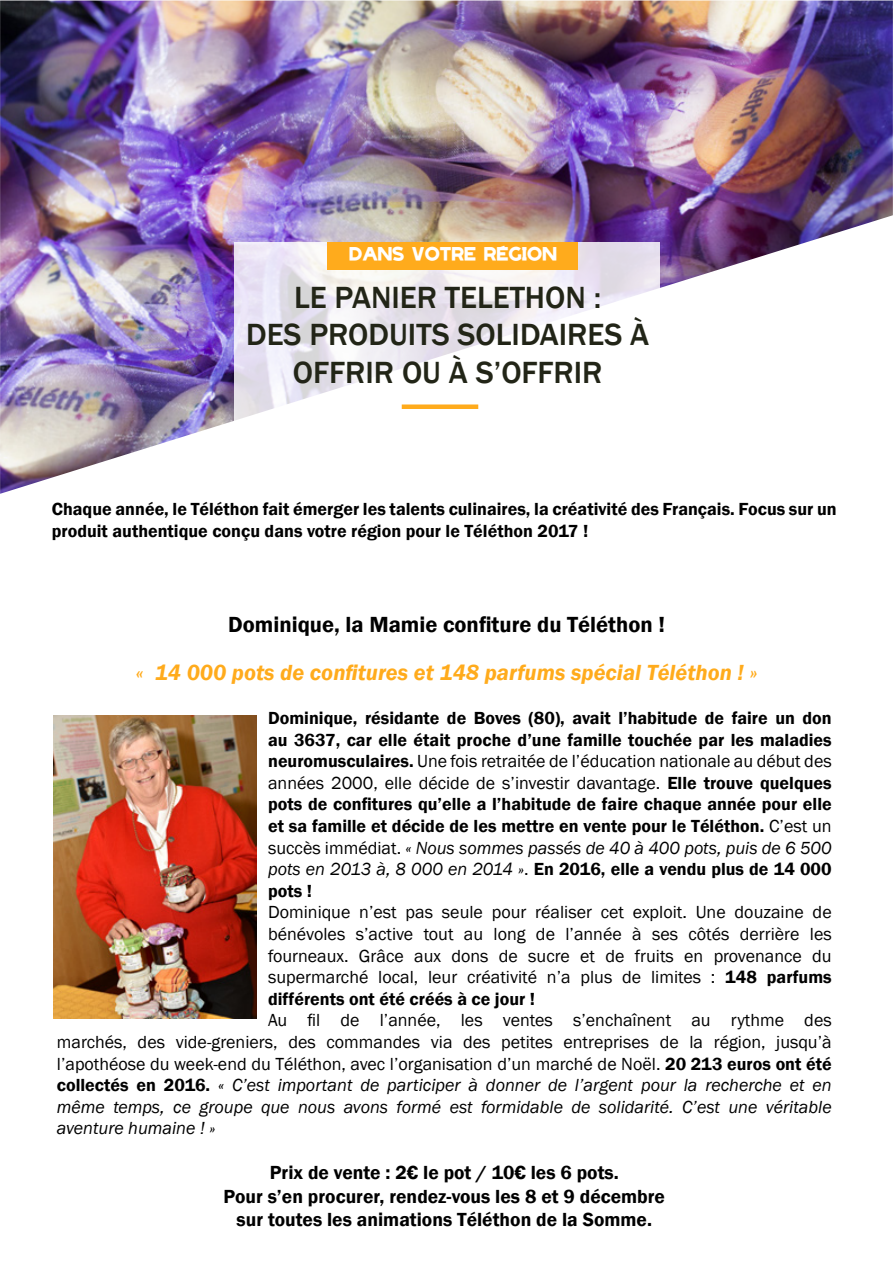
<style>
.page{position:relative;width:893px;height:1263px;background:#fff}
.page>*{position:absolute;margin:0;border:0;box-sizing:border-box;transform-origin:0 0}
.t1{font:500 31.5px/37.8px "Franklin Gothic";color:#222517;text-align:center}
.t2{font:italic 600 22.5px "Franklin Gothic";color:#ffab1c}
.t3{font:600 22.5px "Franklin Gothic";color:#000}
.t4{font:600 19.5px/23.4px "Franklin Gothic";color:#000;text-align:center}
.t5{font:18px/21.6px "Franklin Gothic";color:#000;text-align:justify}
.t6{font:600 18px/21.6px "Franklin Gothic";color:#000;text-align:justify}
.t7{font:700 15px "AFM Telethon";color:#fff}
.s1{font-weight:400}
.s2{font-weight:400;font-style:italic}
.s3{font-weight:600}
.s4{font-style:italic}
</style>
<div class="page">
<img style="left:0;top:1px;width:892px;height:493px">
<svg style="left:234px;top:242px;width:425px;height:200px"></svg>
<div style="left:328px;top:242px;width:250px;height:27px;background:#ffab1c"></div>
<div style="left:402px;top:404px;width:76px;height:5px;background:#ffab1c"></div>
<img style="left:54px;top:715px;width:202px;height:304px">
<img style="left:892px;top:0;width:1px;height:216px">
<p class="t7" style="left:349px;top:248px;width:209px">DANS VOTRE RÉGION</p>
<h1 class="t1" style="left:246px;top:278px;width:405px">LE PANIER TELETHON :<br>DES PRODUITS SOLIDAIRES À<br>OFFRIR OU À S’OFFRIR</h1>
<p class="t6" style="left:52px;top:498px;width:786px">Chaque année, le Téléthon fait émerger les talents culinaires, la créativité des Français. Focus sur un produit authentique conçu dans votre région pour le Téléthon 2017 !</p>
<p class="t3" style="left:228px;top:610px;width:438px">Dominique, la Mamie confiture du Téléthon !</p>
<p class="t2" style="left:136px;top:658px;width:623px">« 14 000 pots de confitures et 148 parfums spécial Téléthon ! »</p>
<p class="t6" style="left:268px;top:707px;width:565px">Dominique, résidante de Boves (80), avait l’habitude de faire un don au 3637, car elle était proche d’une famille touchée par les maladies neuromusculaires. <span class="s1">Une fois retraitée de l’éducation nationale au début des années 2000, elle décide de s’investir davantage.</span> Elle trouve quelques pots de confitures qu’elle a l’habitude de faire chaque année pour elle et sa famille et décide de les mettre en vente pour le Téléthon. <span class="s1">C’est un succès immédiat.</span> <span class="s2">« Nous sommes passés de 40 à 400 pots, puis de 6 500 pots en 2013 à, 8 000 en 2014 »</span><span class="s1">.</span> En 2016, elle a vendu plus de 14 000 pots !</p>
<p class="t5" style="left:268px;top:902px;width:565px">Dominique n’est pas seule pour réaliser cet exploit. Une douzaine de bénévoles s’active tout au long de l’année à ses côtés derrière les fourneaux. Grâce aux dons de sucre et de fruits en provenance du supermarché local, leur créativité n’a plus de limites : <span class="s3">148 parfums différents ont été créés à ce jour !</span></p>
<p class="t5" style="left:57px;top:1010px;width:776px;text-indent:211px">Au fil de l’année, les ventes s’enchaînent au rythme des marchés, des vide-greniers, des commandes via des petites entreprises de la région, jusqu’à l’apothéose du week-end du Téléthon, avec l’organisation d’un marché de Noël. <span class="s3">20 213 euros ont été collectés en 2016.</span> <span class="s4">« C’est important de participer à donner de l’argent pour la recherche et en même temps, ce groupe que nous avons formé est formidable de solidarité. C’est une véritable aventure humaine ! »</span></p>
<p class="t4" style="left:224px;top:1161px;width:443px">Prix de vente : 2€ le pot / 10€ les 6 pots.<br>Pour s’en procurer, rendez-vous les 8 et 9 décembre sur toutes les animations Téléthon de la Somme.</p>
</div>
